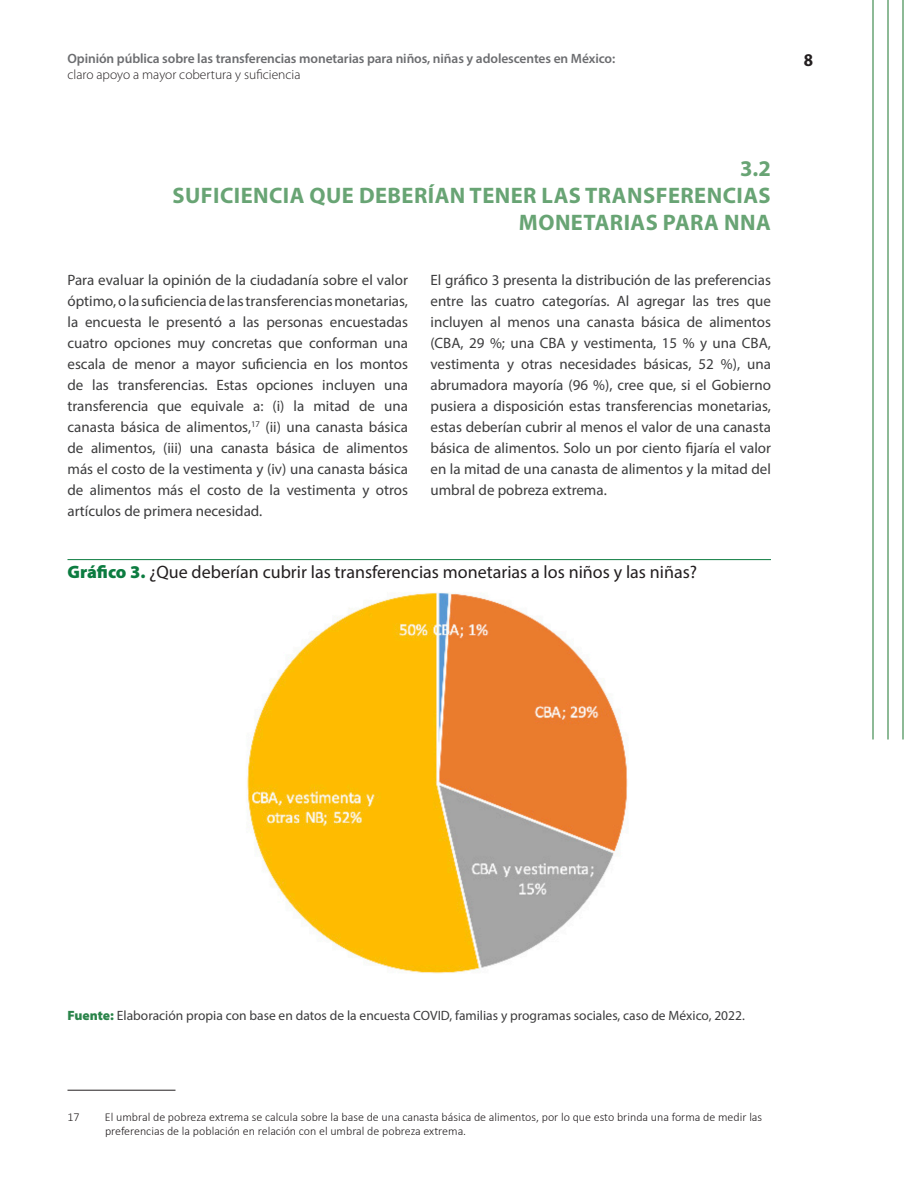
<style>
.page{position:relative;width:918px;height:1188px;background:#fff}
.page>*{position:absolute;margin:0;border:0;box-sizing:border-box;transform-origin:0 0}
.title_2{font:700 22.5px/27px "Myriad Pro";letter-spacing:.02em;color:#68a474;text-align:right}
.titulo_de_graf{font:18px "Myriad Pro";color:#231f20}
.t1{font:700 semi-condensed 18px "Myriad Pro";color:#231f20}
.txt{font:15px/21px "Myriad Pro";color:#3c3c3d;text-align:justify}
.Fuente_graf{font:13.5px "Myriad Pro";color:#3c3c3d}
.t2{font:600 13.5px "Myriad Pro";letter-spacing:-.005em;color:#6c6d70}
.t3{font:300 13.5px "Myriad Pro";color:#231f20}
.footnote{font:300 12px/14.4px "Calibri";color:#231f20}
.s1{font-weight:900;color:#0c7c40}
.s2{font-weight:900;color:#2a844a}
</style>
<div class="page">
<hr style="left:872px;top:0;width:2px;height:740px;background:#68a474">
<hr style="left:887px;top:0;width:2px;height:740px;background:#68a474">
<hr style="left:902px;top:0;width:2px;height:740px;background:#68a474">
<hr style="left:68px;top:1090px;width:108px;height:1px;background:#231f20">
<hr style="left:68px;top:559px;width:703px;height:1px;background:#0c7c40">
<img style="left:247px;top:593px;width:381px;height:381px">
<p class="t2" style="left:68px;top:50px;width:549px">Opinión pública sobre las transferencias monetarias para niños, niñas y adolescentes en México:</p>
<p class="t3" style="left:68px;top:66px;width:234px">claro apoyo a mayor cobertura y suficiencia</p>
<p class="title_2" style="left:172px;top:154px;width:600px">3.2<br>SUFICIENCIA QUE DEBERÍAN TENER LAS TRANSFERENCIAS<br>MONETARIAS PARA NNA</p>
<p class="txt" style="left:68px;top:269px;width:342px">Para evaluar la opinión de la ciudadanía sobre el valor óptimo, o la suficiencia de las transferencias monetarias, la encuesta le presentó a las personas encuestadas cuatro opciones muy concretas que conforman una escala de menor a mayor suficiencia en los montos de las transferencias. Estas opciones incluyen una transferencia que equivale a: (i) la mitad de una canasta básica de alimentos,<sup>17</sup> (ii) una canasta básica de alimentos, (iii) una canasta básica de alimentos más el costo de la vestimenta y (iv) una canasta básica de alimentos más el costo de la vestimenta y otros artículos de primera necesidad.</p>
<p class="txt" style="left:430px;top:269px;width:342px">El gráfico 3 presenta la distribución de las preferencias entre las cuatro categorías. Al agregar las tres que incluyen al menos una canasta básica de alimentos (CBA, 29 %; una CBA y vestimenta, 15 % y una CBA, vestimenta y otras necesidades básicas, 52 %), una abrumadora mayoría (96 %), cree que, si el Gobierno pusiera a disposición estas transferencias monetarias, estas deberían cubrir al menos el valor de una canasta básica de alimentos. Solo un por ciento fijaría el valor en la mitad de una canasta de alimentos y la mitad del umbral de pobreza extrema.</p>
<p class="titulo_de_graf" style="left:68px;top:561px;width:631px"><span class="s1">Gráfico 3.</span> ¿Que deberían cubrir las transferencias monetarias a los niños y las niñas?</p>
<p class="t1" style="left:804px;top:48px;width:11px">8</p>
<p class="Fuente_graf" style="left:68px;top:1007px;width:679px"><span class="s2">Fuente:</span> Elaboración propia con base en datos de la encuesta COVID, familias y programas sociales, caso de México, 2022.</p>
<p class="footnote" style="left:68px;top:1110px;width:14px">17</p>
<p class="footnote" style="left:105px;top:1110px;width:659px">El umbral de pobreza extrema se calcula sobre la base de una canasta básica de alimentos, por lo que esto brinda una forma de medir las preferencias de la población en relación con el umbral de pobreza extrema.</p>
</div>
